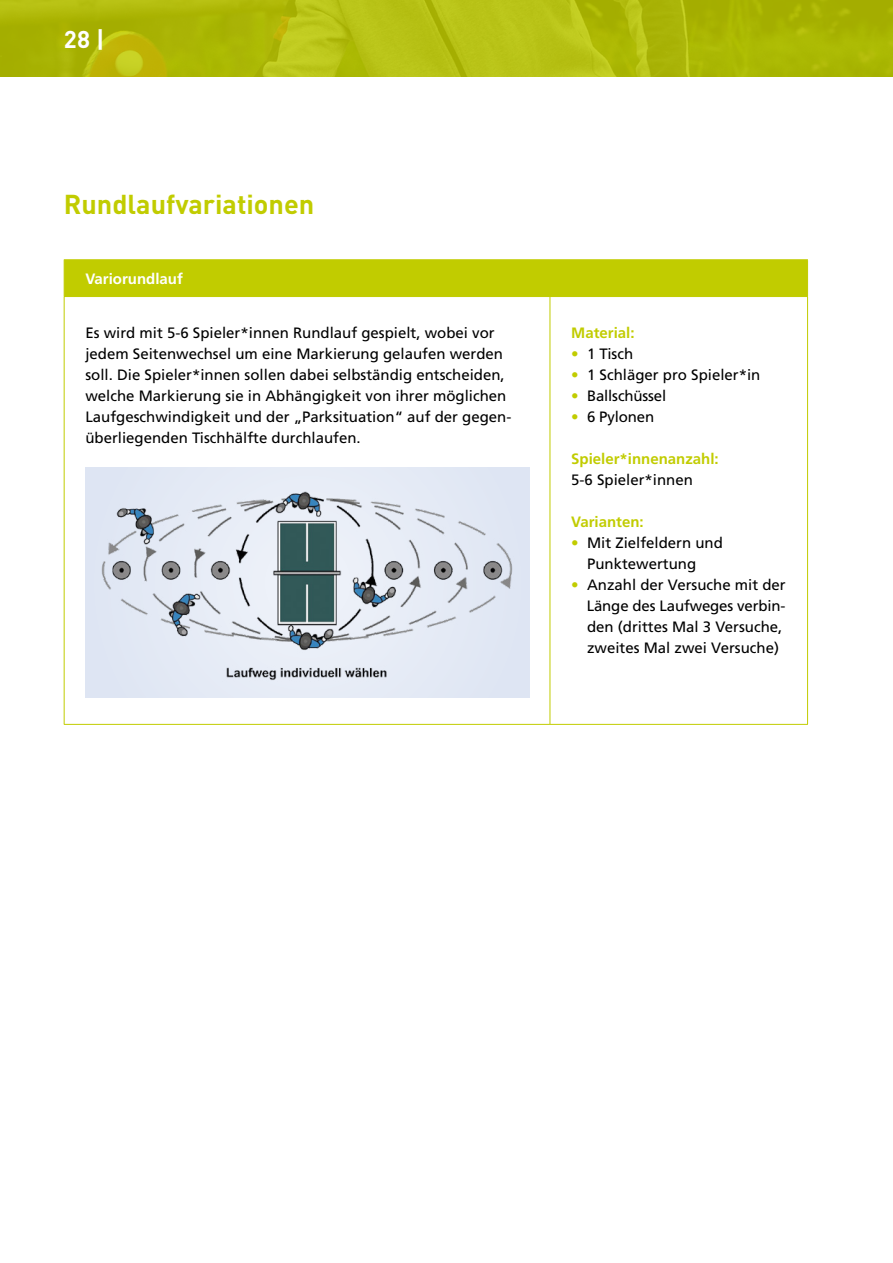
<style>
.page{position:relative;width:893px;height:1263px;background:#fff}
.page>*{position:absolute;margin:0;border:0;box-sizing:border-box;transform-origin:0 0}
.t1{font:700 27px "DIN";color:#c1cc00}
.t2{font:700 24px "DIN";color:#fff}
.t3{font:15px/21px "Frutiger";color:#000}
.t4{font:700 15px "Frutiger";color:#c1cc00}
.t5{font:700 15px "Frutiger";color:#fff}
.s1{color:#c1cc00}
.s2{color:#fff}
</style>
<div class="page">
<img style="left:0;top:0;width:893px;height:77px">
<div style="left:65px;top:260px;width:742px;height:36px;background:#c1cc00"></div>
<hr style="left:64px;top:260px;width:1px;height:36px;background:#c1cc00">
<hr style="left:64px;top:259px;width:486px;height:1px;background:#c1cc00">
<hr style="left:550px;top:259px;width:258px;height:1px;background:#c1cc00">
<hr style="left:807px;top:260px;width:1px;height:36px;background:#c1cc00">
<hr style="left:64px;top:297px;width:1px;height:427px;background:#c1cc00">
<hr style="left:64px;top:296px;width:486px;height:1px;background:#c1cc00">
<hr style="left:64px;top:724px;width:486px;height:1px;background:#c1cc00">
<hr style="left:550px;top:297px;width:1px;height:427px;background:#c1cc00">
<hr style="left:550px;top:296px;width:258px;height:1px;background:#c1cc00">
<hr style="left:807px;top:297px;width:1px;height:427px;background:#c1cc00">
<hr style="left:550px;top:724px;width:258px;height:1px;background:#c1cc00">
<div style="left:85px;top:468px;width:444px;height:229px;background:#e1e8f4"></div>
<img style="left:101px;top:491px;width:412px;height:189px">
<h2 class="t2" style="left:64px;top:24px;width:42px">28 |</h2>
<h1 class="t1" style="left:64px;top:186px;width:252px">Rundlaufvariationen</h1>
<p class="t5" style="left:85px;top:270px;width:99px">Variorundlauf</p>
<p class="t3" style="left:85px;top:322px;width:427px">Es wird mit 5-6 Spieler*innen Rundlauf gespielt, wobei vor jedem Seitenwechsel um eine Markierung gelaufen werden soll. Die Spieler*innen sollen dabei selbständig entscheiden, welche Markierung sie in Abhängigkeit von ihrer möglichen Laufgeschwindigkeit und der „Parksituation“ auf der gegen&shy;überliegenden Tischhälfte durchlaufen.</p>
<p class="t4" style="left:571px;top:324px;width:65px">Material:</p>
<p class="t3" style="left:571px;top:343px;width:63px"><span class="s1">•</span> 1 Tisch</p>
<p class="t3" style="left:571px;top:364px;width:191px"><span class="s1">•</span> 1 Schläger pro Spieler*in</p>
<p class="t3" style="left:571px;top:385px;width:97px"><span class="s1">•</span> Ballschüssel</p>
<p class="t3" style="left:571px;top:406px;width:84px"><span class="s1">•</span> 6 Pylonen</p>
<p class="t4" style="left:571px;top:450px;width:149px">Spieler*innenanzahl:</p>
<p class="t3" style="left:571px;top:469px;width:123px">5-6 Spieler*innen</p>
<p class="t4" style="left:571px;top:513px;width:74px">Varianten:</p>
<p class="t3" style="left:571px;top:532px;width:153px"><span class="s1">•</span> Mit Zielfeldern und</p>
<p class="t3" style="left:571px;top:553px;width:127px"><span class="s2">•</span> Punktewertung</p>
<p class="t3" style="left:571px;top:574px;width:216px"><span class="s1">•</span> Anzahl der Versuche mit der</p>
<p class="t3" style="left:571px;top:595px;width:216px"><span class="s2">•</span> Länge des Laufweges verbin-</p>
<p class="t3" style="left:571px;top:616px;width:213px"><span class="s2">•</span> den (drittes Mal 3 Versuche,</p>
<p class="t3" style="left:571px;top:637px;width:209px"><span class="s2">•</span> zweites Mal zwei Versuche)</p>
</div>
